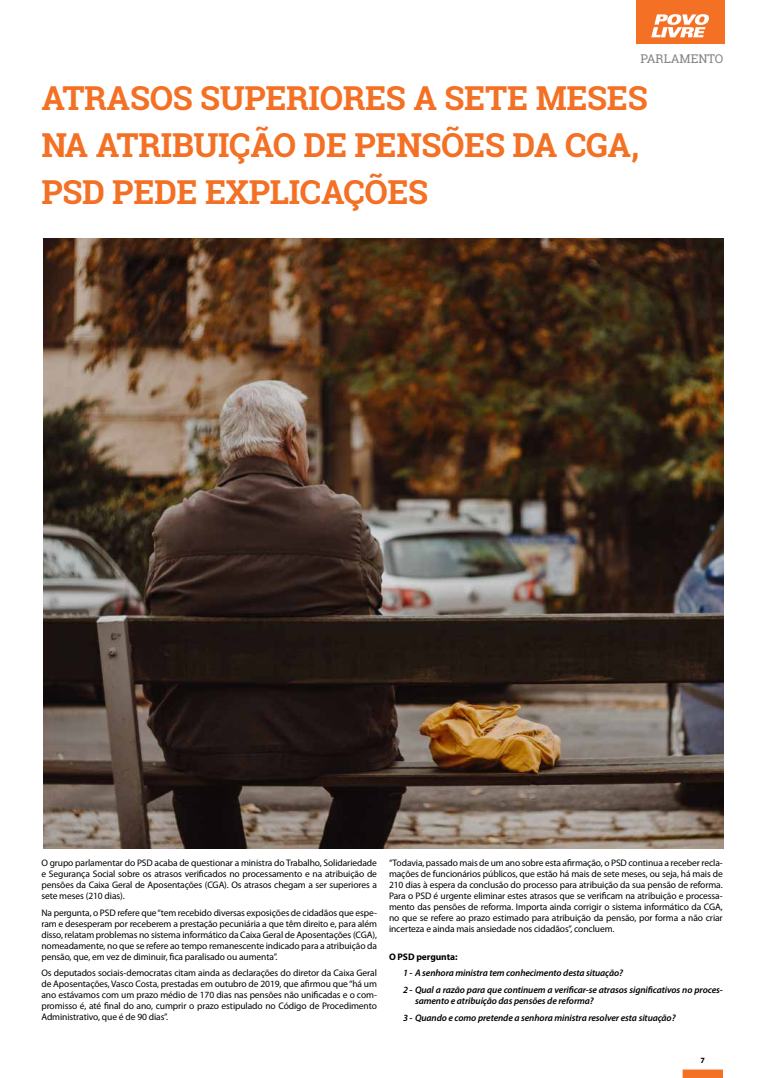
<style>
.page{position:relative;width:766px;height:1078px;background:#fff}
.page>*{position:absolute;margin:0;border:0;box-sizing:border-box;transform-origin:0 0}
.t1{font:700 33px/47px "Roboto Slab";letter-spacing:-.01em;color:#f37024}
.t2{font:12px "Roboto Slab";color:#808285}
.t3{font:9.5px/11px "Myriad Pro";letter-spacing:-.01em;color:#000;text-align:justify}
.t4{font:italic 600 9.5px/16.7px "Myriad Pro";letter-spacing:-.01em;color:#000}
.t5{font:700 9.5px "Myriad Pro";letter-spacing:-.01em;color:#000}
.t6{font:700 8px "Myriad Pro";color:#000}
</style>
<div class="page">
<div style="left:682px;top:1069px;width:40px;height:8px;background:#f37024;border:1px solid #f37024"></div>
<div style="left:635px;top:0;width:89px;height:44px;background:#f37024"></div>
<svg style="left:651px;top:14px;width:58px;height:23px"></svg>
<img style="left:43px;top:239px;width:679px;height:609px">
<p class="t2" style="left:640px;top:51px;width:84px">PARLAMENTO</p>
<h1 class="t1" style="left:41px;top:74px;width:607px">ATRASOS SUPERIORES A SETE MESES<br>NA ATRIBUIÇÃO DE PENSÕES DA CGA,<br>PSD PEDE EXPLICAÇÕES</h1>
<p class="t3" style="left:41px;top:856px;width:337px">O grupo parlamentar do PSD acaba de questionar a ministra do Trabalho, Solidariedade e Segurança Social sobre os atrasos verificados no processamento e na atribuição de pensões da Caixa Geral de Aposentações (CGA). Os atrasos chegam a ser superiores a sete meses (210 dias).</p>
<p class="t3" style="left:41px;top:906px;width:337px">Na pergunta, o PSD refere que “tem recebido diversas exposições de cidadãos que espe&shy;ram e desesperam por receberem a prestação pecuniária a que têm direito e, para além disso, relatam problemas no sistema informático da Caixa Geral de Aposentações (CGA), nomeadamente, no que se refere ao tempo remanescente indicado para a atribuição da pensão, que, em vez de diminuir, fica paralisado ou aumenta”.</p>
<p class="t3" style="left:41px;top:967px;width:337px">Os deputados sociais-democratas citam ainda as declarações do diretor da Caixa Geral de Aposentações, Vasco Costa, prestadas em outubro de 2019, que afirmou que “há um ano estávamos com um prazo médio de 170 dias nas pensões não unificadas e o com&shy;promisso é, até final do ano, cumprir o prazo estipulado no Código de Procedimento Administrativo, que é de 90 dias”.</p>
<p class="t3" style="left:389px;top:856px;width:335px">“Todavia, passado mais de um ano sobre esta afirmação, o PSD continua a receber recla&shy;mações de funcionários públicos, que estão há mais de sete meses, ou seja, há mais de 210 dias à espera da conclusão do processo para atribuição da sua pensão de reforma.<br>Para o PSD é urgente eliminar estes atrasos que se verificam na atribuição e processa&shy;mento das pensões de reforma. Importa ainda corrigir o sistema informático da CGA, no que se refere ao prazo estimado para atribuição da pensão, por forma a não criar incerteza e ainda mais ansiedade nos cidadãos”, concluem.</p>
<p class="t5" style="left:389px;top:950px;width:70px">O PSD pergunta:</p>
<p class="t4" style="left:403px;top:964px;width:321px">1 - A senhora ministra tem conhecimento desta situação?<br>2 - Qual a razão para que continuem a verificar-se atrasos significativos no proces-</p>
<p class="t4" style="left:403px;top:992px;width:274px;text-indent:12px">samento e atribuição das pensões de reforma?<br>3 - Quando e como pretende a senhora ministra resolver esta situação?</p>
<p class="t6" style="left:700px;top:1054px;width:6px">7</p>
</div>
